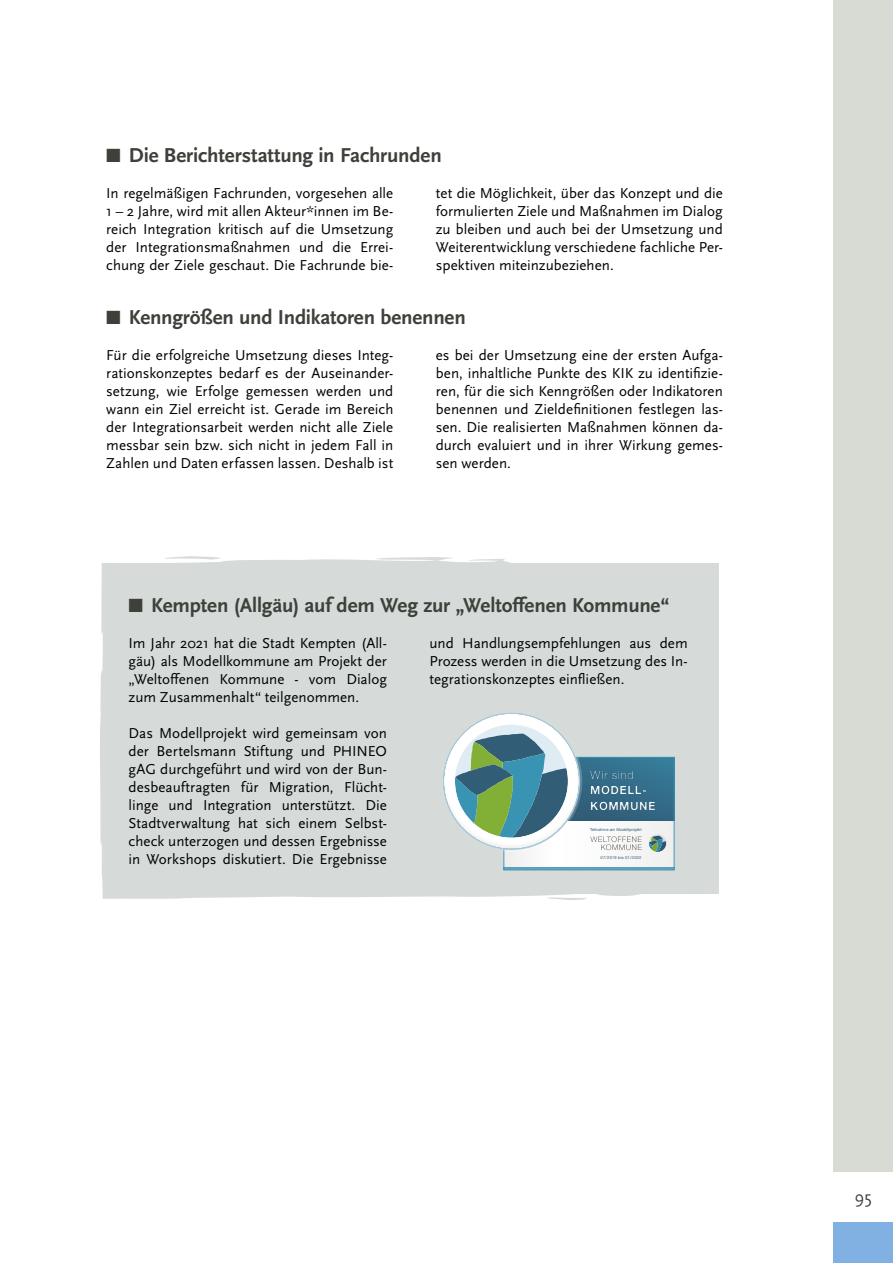
<style>
.page{position:relative;width:893px;height:1263px;background:#fff}
.page>*{position:absolute;margin:0;border:0;box-sizing:border-box;transform-origin:0 0}
.t1{font:700 21px "Scala Sans Pro";letter-spacing:-.01em;color:#3d413a}
.t2{font:18px "Scala Sans Pro";color:#3d413a}
.t3{font:15px/18px "Scala Sans Pro";color:#000;text-align:justify}
.t4{font:700 11.4px/15.5px "Helvetica Neue";letter-spacing:.05em;color:#fff}
.t5{font:300 11.4px "Helvetica Neue";letter-spacing:.05em;color:#fff}
.t6{font:4.05px "Helvetica Neue";letter-spacing:.005em;color:#315d77}
.t7{font:4.05px "Helvetica Neue";letter-spacing:.035em;color:#315d77}
.s1{font-family:"Universal Std Newswith Comm Pi";font-weight:400;font-size:16.5px}
</style>
<div class="page">
<div style="left:833px;top:1222px;width:60px;height:41px;background:#81b1e2"></div>
<div style="left:833px;top:0;width:60px;height:1171px;background:#d8dbd4"></div>
<svg style="left:559px;top:899px;width:26px;height:1px"></svg>
<div style="left:100px;top:557px;width:618px;height:342px;background:#d6dbda"></div>
<svg style="left:162px;top:556px;width:63px;height:3px"></svg>
<svg style="left:527px;top:564px;width:123px;height:6px"></svg>
<div style="left:578px;top:765px;width:104px;height:58px;background:#000;opacity:.15"></div>
<svg style="left:437px;top:706px;width:237px;height:165px"></svg>
<h1 class="t1" style="left:106px;top:143px;width:337px"><span class="s1">■</span> Die Berichterstattung in Fachrunden</h1>
<p class="t3" style="left:106px;top:184px;width:289px">In regelmäßigen Fachrunden, vorgesehen alle 1 – 2 Jahre, wird mit allen Akteur*innen im Be&shy;reich Integration kritisch auf die Umsetzung der Integrationsmaßnahmen und die Errei&shy;chung der Ziele geschaut. Die Fachrunde bie-</p>
<p class="t3" style="left:436px;top:184px;width:289px">tet die Möglichkeit, über das Konzept und die formulierten Ziele und Maßnahmen im Dialog zu bleiben und auch bei der Umsetzung und Weiterentwicklung verschiedene fachliche Per&shy;spektiven miteinzubeziehen.</p>
<h1 class="t1" style="left:106px;top:305px;width:361px"><span class="s1">■</span> Kenngrößen und Indikatoren benennen</h1>
<p class="t3" style="left:106px;top:346px;width:289px">Für die erfolgreiche Umsetzung dieses Integ&shy;rationskonzeptes bedarf es der Auseinander&shy;setzung, wie Erfolge gemessen werden und wann ein Ziel erreicht ist. Gerade im Bereich der Integrationsarbeit werden nicht alle Ziele messbar sein bzw. sich nicht in jedem Fall in Zahlen und Daten erfassen lassen. Deshalb ist</p>
<p class="t3" style="left:436px;top:346px;width:289px">es bei der Umsetzung eine der ersten Aufga&shy;ben, inhaltliche Punkte des KIK zu identifizie&shy;ren, für die sich Kenngrößen oder Indikatoren benennen und Zieldefinitionen festlegen las&shy;sen. Die realisierten Maßnahmen können da&shy;durch evaluiert und in ihrer Wirkung gemes&shy;sen werden.</p>
<h1 class="t1" style="left:129px;top:593px;width:542px"><span class="s1">■</span> Kempten (Allgäu) auf dem Weg zur „Weltoffenen Kommune“</h1>
<p class="t3" style="left:129px;top:634px;width:260px">Im Jahr 2021 hat die Stadt Kempten (All&shy;gäu) als Modellkommune am Projekt der „Weltoffenen Kommune - vom Dialog zum Zusammenhalt“ teilgenommen.</p>
<p class="t3" style="left:129px;top:724px;width:260px">Das Modellprojekt wird gemeinsam von der Bertelsmann Stiftung und PHINEO gAG durchgeführt und wird von der Bun&shy;desbeauftragten für Migration, Flücht&shy;linge und Integration unterstützt. Die Stadtverwaltung hat sich einem Selbst&shy;check unterzogen und dessen Ergebnisse in Workshops diskutiert. Die Ergebnisse</p>
<p class="t3" style="left:429px;top:634px;width:260px">und Handlungsempfehlungen aus dem Prozess werden in die Umsetzung des In&shy;tegrationskonzeptes einfließen.</p>
<p class="t5" style="left:590px;top:765px;width:45px">Wir sind</p>
<p class="t4" style="left:590px;top:783px;width:67px">MODELL-<br>KOMMUNE</p>
<p class="t6" style="left:590px;top:826px;width:53px">Teilnahme am Modellprojekt</p>
<p class="t7" style="left:601px;top:854px;width:42px">07/2019 bis 01/2022</p>
<p class="t2" style="left:855px;top:1187px;width:19px">95</p>
</div>
